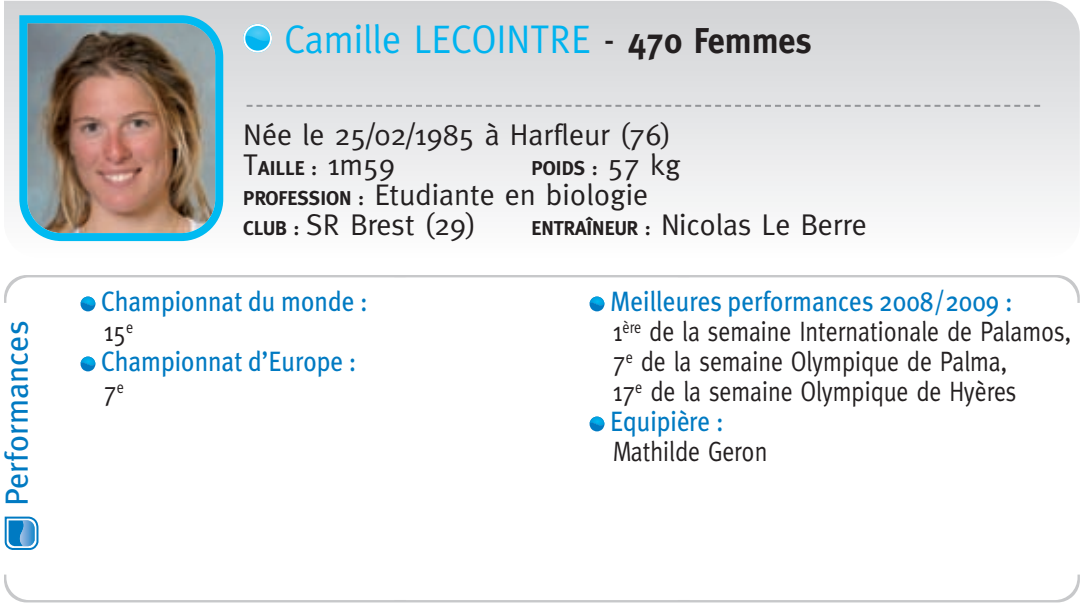
<style>
.page{position:relative;width:1080px;height:605px;background:#fff}
.page>*{position:absolute;margin:0;border:0;box-sizing:border-box;transform-origin:0 0}
.t1{font:40px "Meta";color:#00b3ef;scale:.95 1}
.t2{font:32px "Meta Plus";color:#007ac2}
.t3{font:30px/30px "Meta";color:#231f20}
.t4{font:28px/30px "Meta";color:#231f20;scale:.85 1}
.t5{font:28px "Meta Plus";color:#007ac2;scale:.9 1}
.t6{font:700 20px "Meta";color:#231f20}
.s1{color:#231f20}
.s2{font-weight:700;font-size:36px;color:#231f20}
.s3{font-weight:400;font-size:30px}
.s4{font-weight:700;font-size:20px}
</style>
<div class="page">
<svg style="left:4px;top:1px;width:1075px;height:241px"></svg>
<svg style="left:247px;top:105px;width:793px;height:2px;background:#b6b7ba"></svg>
<svg style="left:243px;top:24px;width:29px;height:29px"></svg>
<div style="left:243px;top:24px;width:29px;height:29px;border:4px solid #fff;border-radius:50%"></div>
<svg style="left:81px;top:357px;width:14px;height:14px"></svg>
<svg style="left:81px;top:303px;width:14px;height:8px"></svg>
<svg style="left:589px;top:417px;width:15px;height:14px"></svg>
<svg style="left:589px;top:303px;width:15px;height:8px"></svg>
<img style="left:19px;top:15px;width:204px;height:226px">
<svg style="left:4px;top:275px;width:1075px;height:28px"></svg>
<svg style="left:5px;top:517px;width:33px;height:33px"></svg>
<svg style="left:4px;top:574px;width:1076px;height:28px"></svg>
<p class="t2" style="left:-2px;top:506px;width:187px;rotate:-90deg">Performances</p>
<h1 class="t1" style="left:285px;top:15px;width:556px">Camille LECOINTRE <span class="s1">-</span> <span class="s2">470 Femmes</span></h1>
<p class="t3" style="left:243px;top:119px;width:429px">Née le 25/02/1985 à Harfleur (76)</p>
<p class="t6" style="left:243px;top:156px;width:153px"><span class="s3">T</span>AILLE : <span class="s3">1m59</span></p>
<p class="t6" style="left:531px;top:156px;width:151px">POIDS : <span class="s3">57 kg</span></p>
<p class="t3" style="left:243px;top:179px;width:406px"><span class="s4">PROFESSION :</span> Etudiante en biologie<br><span class="s4">CLUB :</span> SR Brest (29)</p>
<p class="t3" style="left:531px;top:209px;width:337px"><span class="s4">ENTRAÎNEUR :</span> Nicolas Le Berre</p>
<p class="t5" style="left:101px;top:285px;width:298px">Championnat du monde :</p>
<p class="t4" style="left:104px;top:317px;width:36px">15<sup>e</sup></p>
<p class="t5" style="left:101px;top:345px;width:285px">Championnat d’Europe :</p>
<p class="t4" style="left:104px;top:377px;width:25px">7<sup>e</sup></p>
<p class="t5" style="left:610px;top:285px;width:449px">Meilleures performances 2008/2009 :</p>
<p class="t4" style="left:613px;top:317px;width:540px">1<sup>ère</sup> de la semaine Internationale de Palamos,<br>7<sup>e</sup> de la semaine Olympique de Palma,<br>17<sup>e</sup> de la semaine Olympique de Hyères</p>
<p class="t5" style="left:610px;top:405px;width:128px">Equipière :</p>
<p class="t4" style="left:613px;top:437px;width:183px">Mathilde Geron</p>
</div>
